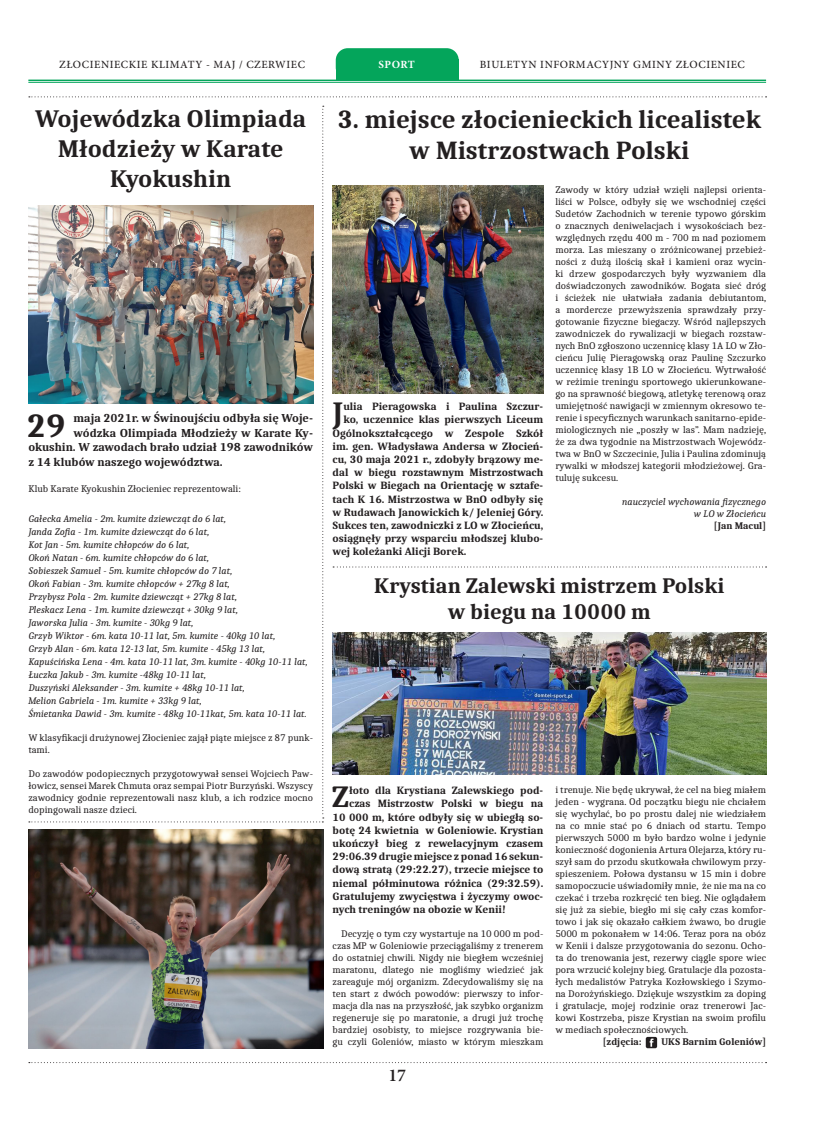
<style>
.page{position:relative;width:820px;height:1134px;background:#fff}
.page>*{position:absolute;margin:0;border:0;box-sizing:border-box;transform-origin:0 0}
.t1{font:700 33.6px "Caladea";color:#231f20}
.t2{font:700 30.8px "Caladea";color:#231f20}
.t3{font:700 26px/31.2px "Caladea";color:#231f20;text-align:center}
.t4{font:700 25px/30px "Caladea";color:#231f20;text-align:center}
.t5{font:700 22px/26.4px "Caladea";color:#231f20;text-align:center}
.numery{font:600 18px "Minion Pro";color:#231f20}
.t6{font:700 12px "Caladea";color:#231f20}
.t7{font:700 11px "Caladea";color:#231f20}
.naglowek{font:500 11px "Minion Pro";letter-spacing:.05em;color:#231f20}
.naglowek_srodek{font:700 11px "Minion Pro";letter-spacing:.035em;color:#fff}
.t8{font:10px/12px "Caladea";color:#231f20;text-align:justify}
.t9{font:italic 10px/12px "Caladea";color:#231f20;text-align:right}
.t10{font:700 10px "Caladea";color:#231f20}
</style>
<div class="page">
<svg style="left:29px;top:1062px;width:737px;height:1px"></svg>
<hr style="left:28px;top:80px;width:737px;height:1px;background:#04a55b">
<hr style="left:28px;top:82px;width:737px;height:1px;background:#04a55b">
<div style="left:335px;top:60px;width:123px;height:20px;background:#04a55b"></div>
<div style="left:335px;top:48px;width:123px;height:32px;background:#04a55b;border-radius:12px"></div>
<svg style="left:29px;top:96px;width:737px;height:1px"></svg>
<img style="left:332px;top:185px;width:211px;height:208px">
<svg style="left:333px;top:566px;width:433px;height:1px"></svg>
<img style="left:28px;top:830px;width:295px;height:218px">
<img style="left:332px;top:632px;width:433px;height:142px">
<svg style="left:645px;top:1037px;width:12px;height:11px"></svg>
<img style="left:29px;top:106px;width:295px;height:716px">
<p class="naglowek" style="left:59px;top:57px;width:247px">ZŁOCIENIECKIE KLIMATY - MAJ / CZERWIEC</p>
<p class="naglowek_srodek" style="left:378px;top:57px;width:38px">SPORT</p>
<p class="naglowek" style="left:479px;top:57px;width:266px">BIULETYN INFORMACYJNY GMINY ZŁOCIENIEC</p>
<p class="t4" style="left:35px;top:103px;width:273px">Wojewódzka Olimpiada<br>Młodzieży w Karate<br>Kyokushin</p>
<p class="t3" style="left:337px;top:103px;width:425px">3. miejsce złocienieckich licealistek w Mistrzostwach Polski</p>
<p class="t8" style="left:555px;top:183px;width:212px">Zawody w który udział wzięli najlepsi orienta&shy;liści w Polsce, odbyły się we wschodniej części Sudetów Zachodnich w terenie typowo górskim o znacznych deniwelacjach i wysokościach bez&shy;względnych rzędu 400 m - 700 m nad poziomem morza. Las mieszany o zróżnicowanej przebież&shy;ności z dużą ilością skał i kamieni oraz wycin&shy;ki drzew gospodarczych były wyzwaniem dla doświadczonych zawodników. Bogata sieć dróg i ścieżek nie ułatwiała zadania debiutantom, a mordercze przewyższenia sprawdzały przy&shy;gotowanie fizyczne biegaczy. Wśród najlepszych zawodniczek do rywalizacji w biegach rozstaw&shy;nych BnO zgłoszono uczennicę klasy 1A LO w Zło&shy;cieńcu Julię Pieragowską oraz Paulinę Szczurko uczennicę klasy 1B LO w Złocieńcu. Wytrwałość w reżimie treningu sportowego ukierunkowane&shy;go na sprawność biegową, atletykę terenową oraz umiejętność nawigacji w zmiennym okresowo te&shy;renie i specyficznych warunkach sanitarno-epide&shy;miologicznych nie „poszły w las”. Mam nadzieję, że za dwa tygodnie na Mistrzostwach Wojewódz&shy;twa w BnO w Szczecinie, Julia i Paulina zdominują rywalki w młodszej kategorii młodzieżowej. Gra&shy;tuluję sukcesu.</p>
<p class="t9" style="left:622px;top:495px;width:145px">nauczyciel wychowania fizycznego w LO w Złocieńcu</p>
<p class="t10" style="left:713px;top:520px;width:54px">[Jan Macul]</p>
<p class="t2" style="left:333px;top:394px;width:12px">J</p>
<p class="t7" style="left:343px;top:400px;width:201px">ulia Pieragowska i Paulina Szczur-</p>
<p class="t1" style="left:26px;top:405px;width:41px">29</p>
<p class="t6" style="left:74px;top:411px;width:241px">maja 2021r. w Świnoujściu odbyła się Woje-</p>
<p class="t7" style="left:343px;top:413px;width:201px">ko, uczennice klas pierwszych Liceum</p>
<p class="t7" style="left:332px;top:426px;width:212px">Ogólnokształcącego w Zespole Szkół</p>
<p class="t7" style="left:332px;top:439px;width:212px">im. gen. Władysława Andersa w Złocień-</p>
<p class="t7" style="left:332px;top:453px;width:212px">cu, 30 maja 2021 r., zdobyły brązowy me-</p>
<p class="t7" style="left:332px;top:466px;width:212px">dal w biegu rozstawnym Mistrzostwach</p>
<p class="t7" style="left:332px;top:479px;width:212px">Polski w Biegach na Orientację w sztafe-</p>
<p class="t7" style="left:332px;top:492px;width:212px">tach K 16. Mistrzostwa w BnO odbyły się</p>
<p class="t7" style="left:332px;top:505px;width:212px">w Rudawach Janowickich k/ Jeleniej Góry.</p>
<p class="t7" style="left:332px;top:519px;width:212px">Sukces ten, zawodniczki z LO w Złocieńcu,</p>
<p class="t7" style="left:332px;top:532px;width:212px">osiągnęły przy wsparciu młodszej klubo-</p>
<p class="t7" style="left:332px;top:545px;width:135px">wej koleżanki Alicji Borek.</p>
<p class="t6" style="left:74px;top:425px;width:241px">wódzka Olimpiada Młodzieży w Karate Ky-</p>
<p class="t6" style="left:28px;top:440px;width:286px">okushin. W zawodach brało udział 198 zawodników</p>
<p class="t6" style="left:28px;top:454px;width:196px">z 14 klubów naszego województwa.</p>
<p class="t8" style="left:28px;top:483px;width:214px">Klub Karate Kyokushin Złocieniec reprezentowali:</p>
<p class="t9" style="left:28px;top:512px;width:199px">Gałecka Amelia - 2m. kumite dziewcząt do 6 lat,</p>
<p class="t9" style="left:28px;top:525px;width:183px">Janda Zofia - 1m. kumite dziewcząt do 6 lat,</p>
<p class="t9" style="left:28px;top:538px;width:163px">Kot Jan - 5m. kumite chłopców do 6 lat,</p>
<p class="t9" style="left:28px;top:551px;width:182px">Okoń Natan - 6m. kumite chłopców do 6 lat,</p>
<p class="t9" style="left:28px;top:564px;width:205px">Sobieszek Samuel - 5m. kumite chłopców do 7 lat,</p>
<p class="t9" style="left:28px;top:577px;width:203px">Okoń Fabian - 3m. kumite chłopców + 27kg 8 lat,</p>
<p class="t9" style="left:28px;top:590px;width:210px">Przybysz Pola - 2m. kumite dziewcząt + 27kg 8 lat,</p>
<p class="t9" style="left:28px;top:603px;width:211px">Pleskacz Lena - 1m. kumite dziewcząt + 30kg 9 lat,</p>
<p class="t9" style="left:28px;top:616px;width:167px">Jaworska Julia - 3m. kumite - 30kg 9 lat,</p>
<p class="t9" style="left:28px;top:629px;width:248px">Grzyb Wiktor - 6m. kata 10-11 lat, 5m. kumite - 40kg 10 lat,</p>
<p class="t9" style="left:28px;top:642px;width:238px">Grzyb Alan - 6m. kata 12-13 lat, 5m. kumite - 45kg 13 lat,</p>
<p class="t9" style="left:28px;top:655px;width:281px">Kapuścińska Lena - 4m. kata 10-11 lat, 3m. kumite - 40kg 10-11 lat,</p>
<p class="t9" style="left:28px;top:668px;width:179px">Łuczka Jakub - 3m. kumite -48kg 10-11 lat,</p>
<p class="t9" style="left:28px;top:681px;width:218px">Duszyński Aleksander - 3m. kumite + 48kg 10-11 lat,</p>
<p class="t9" style="left:28px;top:694px;width:175px">Melion Gabriela - 1m. kumite + 33kg 9 lat,</p>
<p class="t9" style="left:28px;top:707px;width:280px">Śmietanka Dawid - 3m. kumite - 48kg 10-11kat, 5m. kata 10-11 lat.</p>
<p class="t8" style="left:28px;top:731px;width:286px">W klasyfikacji drużynowej Złocieniec zajął piąte miejsce z 87 punk&shy;tami.</p>
<p class="t8" style="left:28px;top:767px;width:286px">Do zawodów podopiecznych przygotowywał sensei Wojciech Paw&shy;łowicz, sensei Marek Chmuta oraz sempai Piotr Burzyński. Wszyscy zawodnicy godnie reprezentowali nasz klub, a ich rodzice mocno dopingowali nasze dzieci.</p>
<p class="t5" style="left:374px;top:571px;width:351px">Krystian Zalewski mistrzem Polski w biegu na 10000 m</p>
<p class="t8" style="left:555px;top:784px;width:212px">i trenuje. Nie będę ukrywał, ż e cel na bieg miałem jeden - wygrana. Od początku biegu nie chciałem się wychylać, bo po prostu dalej nie wiedziałem na co mnie stać po 6 dniach od startu. Tempo pierwszych 5000 m było bardzo wolne i jedynie konieczność dogonienia Artura Olejarza, który ru&shy;szył sam do przodu skutkowała chwilowym przy&shy;spieszeniem. Połowa dystansu w 15 min i dobre samopoczucie uświadomiły mnie, ż e nie ma na co czekać i trzeba rozkręcić ten bieg. Nie oglądałem się już za siebie, biegło mi się cały czas komfor&shy;towo i jak się okazało całkiem żwawo, bo drugie 5000 m pokonałem w 14:06. Teraz pora na obóz w Kenii i dalsze przygotowania do sezonu. Ocho&shy;ta do trenowania jest, rezerwy ciągle spore wiec pora wrzucić kolejny bieg. Gratulacje dla pozosta&shy;łych medalistów Patryka Kozłowskiego i Szymo&shy;na Dorożyńskiego. Dziękuje wszystkim za doping i gratulacje, mojej rodzinie oraz trenerowi Jac&shy;kowi Kostrzeba, pisze Krystian na swoim profilu w mediach społecznościowych.</p>
<p class="t10" style="left:602px;top:1036px;width:40px">[zdjęcia:</p>
<p class="t10" style="left:661px;top:1036px;width:106px">UKS Barnim Goleniów]</p>
<p class="t2" style="left:331px;top:778px;width:19px">Z</p>
<p class="t7" style="left:349px;top:784px;width:195px">łoto dla Krystiana Zalewskiego pod-</p>
<p class="t7" style="left:349px;top:797px;width:195px">czas Mistrzostw Polski w biegu na</p>
<p class="t7" style="left:332px;top:810px;width:212px">10 000 m, które odbyły się w ubiegłą so-</p>
<p class="t7" style="left:332px;top:823px;width:212px">botę 24 kwietnia w Goleniowie. Krystian</p>
<p class="t7" style="left:332px;top:836px;width:212px">ukończył bieg z rewelacyjnym czasem</p>
<p class="t7" style="left:332px;top:850px;width:212px">29:06.39 drugie miejsce z ponad 16 sekun-</p>
<p class="t7" style="left:332px;top:863px;width:212px">dową stratą (29:22.27), trzecie miejsce to</p>
<p class="t7" style="left:332px;top:876px;width:212px">niemal półminutowa różnica (29:32.59).</p>
<p class="t7" style="left:332px;top:889px;width:212px">Gratulujemy zwycięstwa i życzymy owoc-</p>
<p class="t7" style="left:332px;top:902px;width:174px">nych treningów na obozie w Kenii!</p>
<p class="t8" style="left:332px;top:927px;width:212px;text-align:left;text-indent:9px">Decyzję o tym czy wystartuje na 10 000 m pod&shy;czas MP w Goleniowie przeciągaliśmy z trenerem do ostatniej chwili. Nigdy nie biegłem wcześniej maratonu, dlatego nie mogliśmy wiedzieć jak zareaguje mój organizm. Zdecydowaliś my się na ten start z dwó ch powodów: pierwszy to infor&shy;macja dla nas na przyszłość, jak szybko organizm regeneruje się po maratonie, a drugi już trochę bardziej osobisty, to miejsce rozgrywania bie&shy;gu czyli Goleniów, miasto w któ rym mieszkam</p>
<p class="numery" style="left:388px;top:1063px;width:19px">17</p>
</div>
